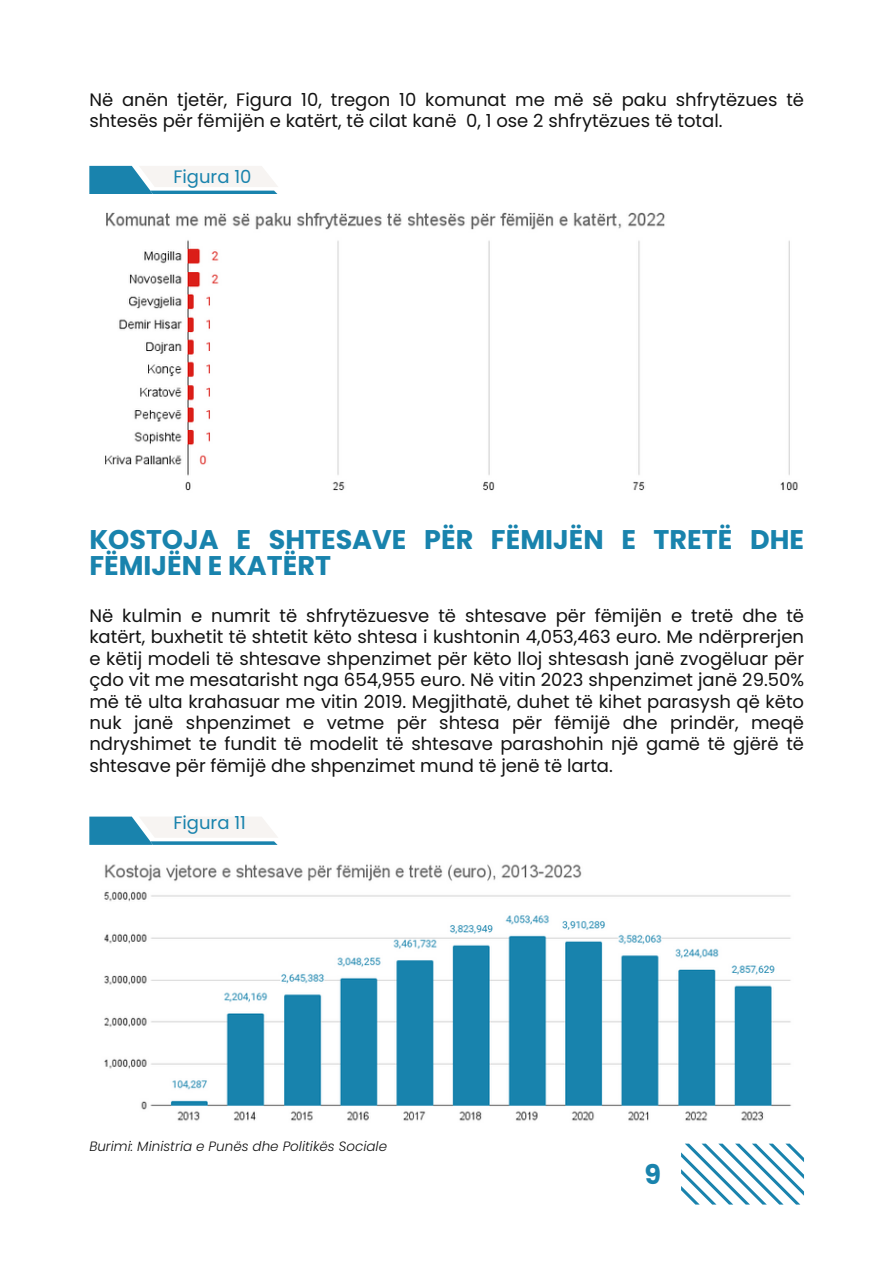
<style>
.page{position:relative;width:893px;height:1264px;background:#fff}
.page>*{position:absolute;margin:0;border:0;box-sizing:border-box;transform-origin:0 0}
.t1{font:700 27px/25.8px "Poppins";color:#1983ad}
.t2{font:18px/21.3px "Poppins";color:#121212}
.t3{font:18px "Poppins";color:#1983ad}
.t4{font:italic 300 13.5px "Poppins";color:#121212}
</style>
<div class="page">
<svg style="left:681px;top:1143px;width:123px;height:61px"></svg>
<svg style="left:89px;top:166px;width:189px;height:28px"></svg>
<img style="left:105px;top:212px;width:693px;height:279px">
<svg style="left:89px;top:816px;width:189px;height:28px"></svg>
<img style="left:104px;top:864px;width:688px;height:257px">
<p class="t2" style="left:89px;top:89px;width:716px">Në anën tjetër, Figura 10, tregon 10 komunat me më së paku shfrytëzues të shtesës për fëmijën e katërt, të cilat kanë 0, 1 ose 2 shfrytëzues të total.</p>
<p class="t3" style="left:173px;top:164px;width:79px">Figura 10</p>
<p class="t1" style="left:89px;top:526px;width:716px">KOSTOJA E SHTESAVE PËR FËMIJËN E TRETË DHE<br>FËMIJËN E KATËRT</p>
<p class="t2" style="left:89px;top:605px;width:716px;text-align:justify">Në kulmin e numrit të shfrytëzuesve të shtesave për fëmijën e tretë dhe të katërt, buxhetit të shtetit këto shtesa i kushtonin 4,053,463 euro. Me ndërprerjen e këtij modeli të shtesave shpenzimet për këto lloj shtesash janë zvogëluar për çdo vit me mesatarisht nga 654,955 euro. Në vitin 2023 shpenzimet janë 29.50% më të ulta krahasuar me vitin 2019. Megjithatë, duhet të kihet parasysh që këto nuk janë shpenzimet e vetme për shtesa për fëmijë dhe prindër, meqë ndryshimet te fundit të modelit të shtesave parashohin një gamë të gjërë të shtesave për fëmijë dhe shpenzimet mund të jenë të larta.</p>
<p class="t3" style="left:173px;top:810px;width:74px">Figura 11</p>
<p class="t4" style="left:89px;top:1136px;width:299px">Burimi: Ministria e Punës dhe Politikës Sociale</p>
<p class="t1" style="left:644px;top:1161px;width:18px">9</p>
</div>
